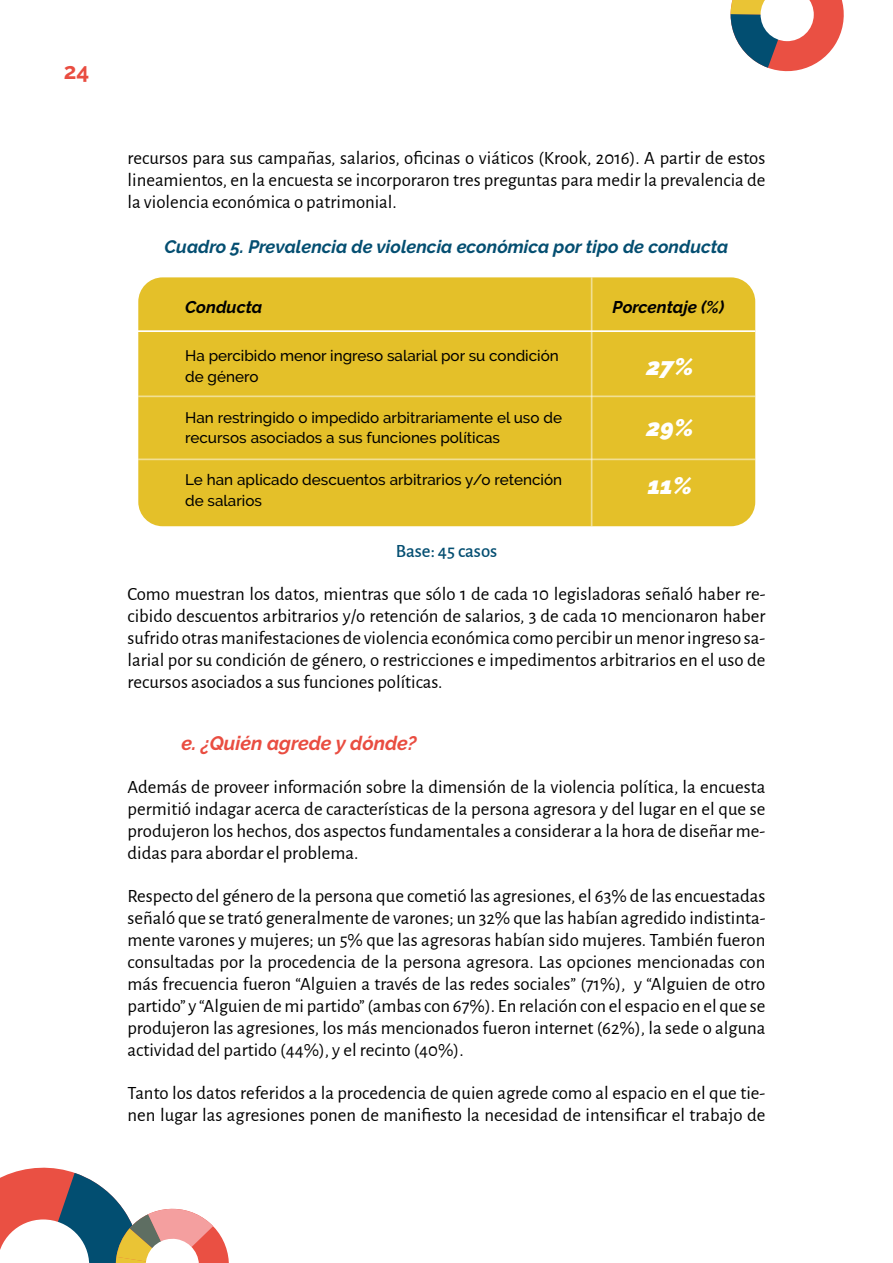
<style>
.page{position:relative;width:893px;height:1263px;background:#fff}
.page>*{position:absolute;margin:0;border:0;box-sizing:border-box;transform-origin:0 0}
.t1{font:italic 900 23.7px "Raleway";color:#fff}
.t2{font:700 22.5px "Raleway";color:#e94d41}
.t3{font:italic 700 19.5px "Raleway";color:#e94d41}
.t4{font:18.75px/21.9px "Alegreya Sans";color:#000;text-align:justify}
.t5{font:500 18.75px "Alegreya Sans";color:#044e71}
.t6{font:italic 700 18px "Raleway";color:#044e71}
.t7{font:italic 700 16.95px "Raleway";color:#000}
.t8{font:500 15.3px/20.2px "Raleway";color:#000}
</style>
<div class="page">
<svg style="left:0;top:1167px;width:229px;height:96px"></svg>
<svg style="left:730px;top:0;width:114px;height:72px"></svg>
<div style="left:138px;top:277px;width:617px;height:249px;background:#e4c029;border-radius:24px"></div>
<hr style="left:138px;top:330px;width:617px;height:2px;background:#fff">
<hr style="left:138px;top:395px;width:617px;height:2px;background:#fff">
<hr style="left:138px;top:458px;width:617px;height:2px;background:#fff">
<hr style="left:591px;top:277px;width:1px;height:249px;background:#fff">
<p class="t2" style="left:64px;top:58px;width:27px">24</p>
<p class="t4" style="left:128px;top:146px;width:639px">recursos para sus campañas, salarios, oficinas o viáticos (Krook, 2016). A partir de estos lineamientos, en la encuesta se incorporaron tres preguntas para medir la prevalencia de la violencia económica o patrimonial.</p>
<p class="t6" style="left:164px;top:236px;width:566px">Cuadro 5. Prevalencia de violencia económica por tipo de conducta</p>
<p class="t7" style="left:185px;top:297px;width:79px">Conducta</p>
<p class="t7" style="left:612px;top:297px;width:113px">Porcentaje (%)</p>
<p class="t8" style="left:185px;top:346px;width:375px">Ha percibido menor ingreso salarial por su condición de género</p>
<p class="t8" style="left:185px;top:407px;width:378px">Han restringido o impedido arbitrariamente el uso de recursos asociados a sus funciones políticas</p>
<p class="t8" style="left:185px;top:470px;width:378px">Le han aplicado descuentos arbitrarios y/o retención de salarios</p>
<p class="t1" style="left:646px;top:353px;width:49px">27%</p>
<p class="t1" style="left:647px;top:414px;width:48px">29%</p>
<p class="t1" style="left:648px;top:472px;width:46px">11%</p>
<p class="t5" style="left:396px;top:538px;width:103px">Base: 45 casos</p>
<p class="t4" style="left:128px;top:582px;width:639px">Como muestran los datos, mientras que sólo 1 de cada 10 legisladoras señaló haber re&shy;cibido descuentos arbitrarios y/o retención de salarios, 3 de cada 10 mencionaron haber sufrido otras manifestaciones de violencia económica como percibir un menor ingreso sa&shy;larial por su condición de género, o restricciones e impedimentos arbitrarios en el uso de recursos asociados a sus funciones políticas.</p>
<p class="t3" style="left:182px;top:732px;width:237px">e. ¿Quién agrede y dónde?</p>
<p class="t4" style="left:128px;top:775px;width:639px">Además de proveer información sobre la dimensión de la violencia política, la encuesta permitió indagar acerca de características de la persona agresora y del lugar en el que se produjeron los hechos, dos aspectos fundamentales a considerar a la hora de diseñar me&shy;didas para abordar el problema.</p>
<p class="t4" style="left:128px;top:884px;width:639px">Respecto del género de la persona que cometió las agresiones, el 63% de las encuestadas señaló que se trató generalmente de varones; un 32% que las habían agredido indistinta&shy;mente varones y mujeres; un 5% que las agresoras habían sido mujeres. También fueron consultadas por la procedencia de la persona agresora. Las opciones mencionadas con más frecuencia fueron “Alguien a través de las redes sociales” (71%), y “Alguien de otro partido” y “Alguien de mi partido” (ambas con 67%). En relación con el espacio en el que se produjeron las agresiones, los más mencionados fueron internet (62%), la sede o alguna actividad del partido (44%), y el recinto (40%).</p>
<p class="t4" style="left:128px;top:1081px;width:639px">Tanto los datos referidos a la procedencia de quien agrede como al espacio en el que tie&shy;nen lugar las agresiones ponen de manifiesto la necesidad de intensificar el trabajo de</p>
</div>
